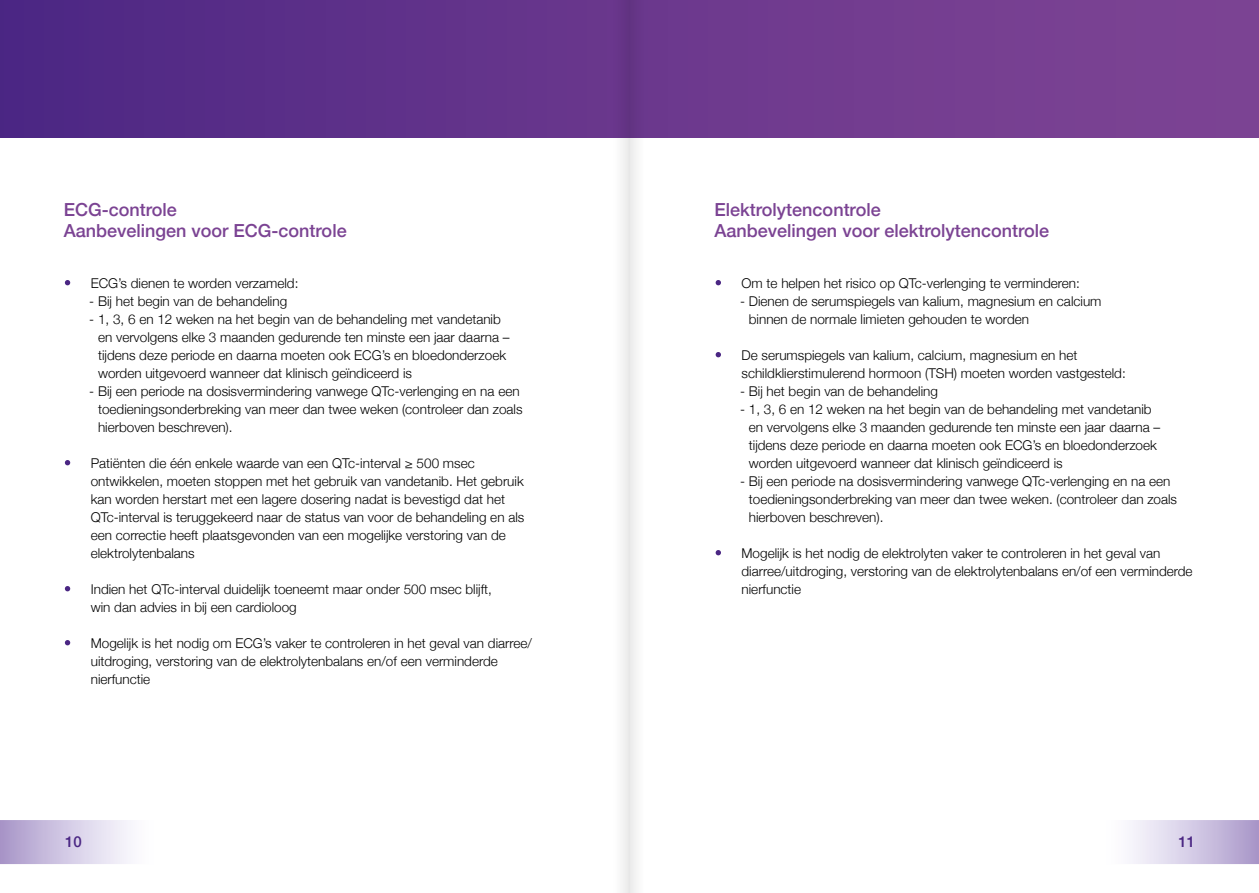
<style>
.page{position:relative;width:1259px;height:893px;background:#fff}
.page>*{position:absolute;margin:0;border:0;box-sizing:border-box;transform-origin:0 0}
.t1{font:500 18px/21.6px "Helvetica Neue";color:#7b4393}
.t2{font:500 15px "Helvetica Neue";color:#4a2683}
.t3{font:300 13.5px/18px "Helvetica Neue";color:#000}
.s1{font-size:15px;color:#fff}
</style>
<div class="page">
<div style="left:0;top:0;width:1259px;height:137px;background:linear-gradient(to right,#4e2884,#814595)"></div>
<svg style="left:0;top:820px;width:128px;height:44px;background:#d0c7e3"></svg>
<svg style="left:1132px;top:820px;width:127px;height:44px;background:#d1c7e3"></svg>
<svg style="left:614px;top:0;width:29px;height:893px"></svg>
<h1 class="t1" style="left:64px;top:197px;width:284px">ECG-controle<br>Aanbevelingen voor ECG-controle</h1>
<p class="t3" style="left:64px;top:273px;width:236px"><span class="s1">•</span> ECG’s dienen te worden verzameld:</p>
<p class="t3" style="left:89px;top:291px;width:199px">- Bij het begin van de behandeling</p>
<p class="t3" style="left:98px;top:309px;width:413px;text-indent:-9px">- 1, 3, 6 en 12 weken na het begin van de behandeling met vandetanib en vervolgens elke 3 maanden gedurende ten minste een jaar daarna – tijdens deze periode en daarna moeten ook ECG’s en bloedonderzoek worden uitgevoerd wanneer dat klinisch geïndiceerd is</p>
<p class="t3" style="left:98px;top:381px;width:426px;text-indent:-9px">- Bij een periode na dosisvermindering vanwege QTc-verlenging en na een toedieningsonderbreking van meer dan twee weken (controleer dan zoals hierboven beschreven).</p>
<p class="t3" style="left:91px;top:453px;width:435px;text-indent:-27px"><span class="s1">•</span> Patiënten die één enkele waarde van een QTc-interval ≥ 500 msec ontwikkelen, moeten stoppen met het gebruik van vandetanib. Het gebruik kan worden herstart met een lagere dosering nadat is bevestigd dat het QTc-interval is teruggekeerd naar de status van voor de behandeling en als een correctie heeft plaatsgevonden van een mogelijke verstoring van de elektrolytenbalans</p>
<p class="t3" style="left:91px;top:579px;width:403px;text-indent:-27px"><span class="s1">•</span> Indien het QTc-interval duidelijk toeneemt maar onder 500 msec blijft, win dan advies in bij een cardioloog</p>
<p class="t3" style="left:91px;top:633px;width:443px;text-indent:-27px"><span class="s1">•</span> Mogelijk is het nodig om ECG’s vaker te controleren in het geval van diarree/ uitdroging, verstoring van de elektrolytenbalans en/of een verminderde nierfunctie</p>
<h1 class="t1" style="left:714px;top:197px;width:336px">Elektrolytencontrole<br>Aanbevelingen voor elektrolytencontrole</h1>
<p class="t3" style="left:714px;top:273px;width:367px"><span class="s1">•</span> Om te helpen het risico op QTc-verlenging te verminderen:</p>
<p class="t3" style="left:749px;top:291px;width:354px;text-indent:-9px">- Dienen de serumspiegels van kalium, magnesium en calcium binnen de normale limieten gehouden te worden</p>
<p class="t3" style="left:741px;top:345px;width:386px;text-indent:-27px"><span class="s1">•</span> De serumspiegels van kalium, calcium, magnesium en het schildklierstimulerend hormoon (TSH) moeten worden vastgesteld:</p>
<p class="t3" style="left:740px;top:381px;width:199px">- Bij het begin van de behandeling</p>
<p class="t3" style="left:749px;top:399px;width:413px;text-indent:-9px">- 1, 3, 6 en 12 weken na het begin van de behandeling met vandetanib en vervolgens elke 3 maanden gedurende ten minste een jaar daarna – tijdens deze periode en daarna moeten ook ECG’s en bloedonderzoek worden uitgevoerd wanneer dat klinisch geïndiceerd is</p>
<p class="t3" style="left:749px;top:471px;width:430px;text-indent:-9px">- Bij een periode na dosisvermindering vanwege QTc-verlenging en na een toedieningsonderbreking van meer dan twee weken. (controleer dan zoals hierboven beschreven).</p>
<p class="t3" style="left:741px;top:543px;width:452px;text-indent:-27px"><span class="s1">•</span> Mogelijk is het nodig de elektrolyten vaker te controleren in het geval van diarree/uitdroging, verstoring van de elektrolytenbalans en/of een verminderde nierfunctie</p>
<p class="t2" style="left:65px;top:829px;width:18px">10</p>
<p class="t2" style="left:1178px;top:829px;width:18px">11</p>
</div>
